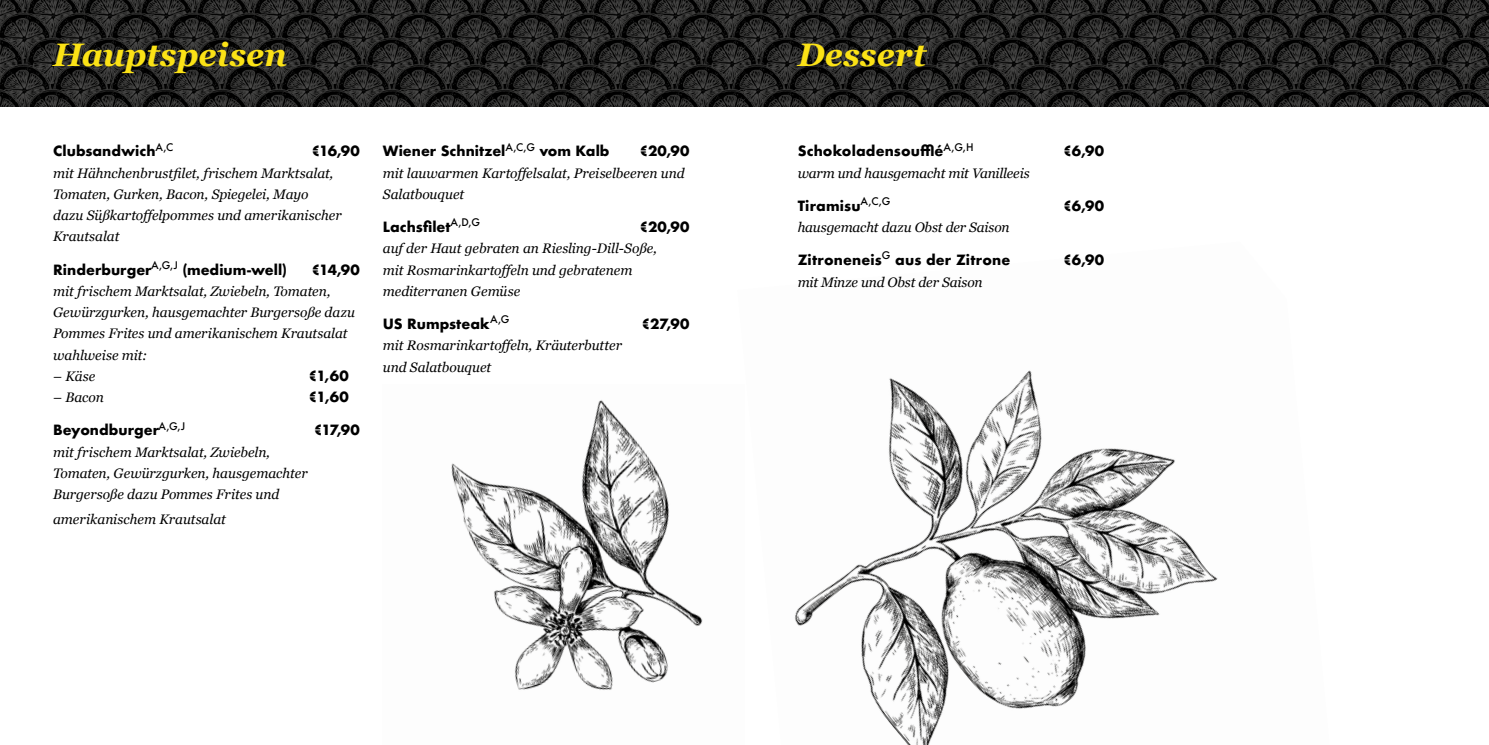
<style>
.page{position:relative;width:1489px;height:745px;background:#fff}
.page>*{position:absolute;margin:0;border:0;box-sizing:border-box;transform-origin:0 0}
.t1{font:italic 700 32.5px "Georgia";color:#fbe216}
.t2{font:italic 13.75px/21.2px "Georgia";letter-spacing:-.005em;color:#000}
.t3{font:700 13.75px "Futura";letter-spacing:.005em;color:#000}
</style>
<div class="page">
<img style="left:0;top:0;width:1488px;height:106px">
<img style="left:451px;top:400px;width:252px;height:290px">
<img style="left:794px;top:370px;width:424px;height:374px">
<h1 class="t1" style="left:53px;top:30px;width:235px">Hauptspeisen</h1>
<h1 class="t1" style="left:797px;top:30px;width:130px">Dessert</h1>
<p class="t3" style="left:53px;top:141px;width:122px">Clubsandwich<sup>A,C</sup></p>
<p class="t3" style="left:311px;top:141px;width:50px">€16,90</p>
<p class="t2" style="left:53px;top:161px;width:290px">mit Hähnchenbrustfilet, frischem Marktsalat, Tomaten, Gurken, Bacon, Spiegelei, Mayo dazu Süßkartoffelpommes und amerikanischer Krautsalat</p>
<p class="t3" style="left:53px;top:259px;width:235px">Rinderburger<sup>A,G,J</sup> (medium-well)</p>
<p class="t3" style="left:311px;top:259px;width:50px">€14,90</p>
<p class="t2" style="left:53px;top:280px;width:303px">mit frischem Marktsalat, Zwiebeln, Tomaten, Gewürzgurken, hausgemachter Burgersoße dazu Pommes Frites und amerikanischem Krautsalat wahlweise mit:</p>
<p class="t2" style="left:53px;top:365px;width:44px">– Käse</p>
<p class="t3" style="left:308px;top:365px;width:42px">€1,60</p>
<p class="t2" style="left:53px;top:386px;width:52px">– Bacon</p>
<p class="t3" style="left:308px;top:387px;width:42px">€1,60</p>
<p class="t3" style="left:53px;top:420px;width:134px">Beyondburger<sup>A,G,J</sup></p>
<p class="t3" style="left:314px;top:420px;width:48px">€17,90</p>
<p class="t2" style="left:53px;top:440px;width:256px">mit frischem Marktsalat, Zwiebeln,<br>Tomaten, Gewürzgurken, hausgemachter<br>Burgersoße dazu Pommes Frites und</p>
<p class="t2" style="left:53px;top:508px;width:174px">amerikanischem Krautsalat</p>
<p class="t3" style="left:383px;top:141px;width:228px">Wiener Schnitzel<sup>A,C,G</sup> vom Kalb</p>
<p class="t3" style="left:639px;top:141px;width:52px">€20,90</p>
<p class="t2" style="left:383px;top:161px;width:303px">mit lauwarmen Kartoffelsalat, Preiselbeeren und<br>Salatbouquet</p>
<p class="t3" style="left:383px;top:217px;width:99px">Lachsfilet<sup>A,D,G</sup></p>
<p class="t3" style="left:639px;top:217px;width:52px">€20,90</p>
<p class="t2" style="left:383px;top:237px;width:275px">auf der Haut gebraten an Riesling-Dill-Soße, mit Rosmarinkartoffeln und gebratenem mediterranen Gemüse</p>
<p class="t3" style="left:383px;top:314px;width:128px">US Rumpsteak<sup>A,G</sup></p>
<p class="t3" style="left:641px;top:314px;width:50px">€27,90</p>
<p class="t2" style="left:383px;top:334px;width:241px">mit Rosmarinkartoffeln, Kräuterbutter und Salatbouquet</p>
<p class="t3" style="left:797px;top:141px;width:177px">Schokoladensoufflé<sup>A,G,H</sup></p>
<p class="t3" style="left:1062px;top:141px;width:43px">€6,90</p>
<p class="t2" style="left:797px;top:161px;width:234px">warm und hausgemacht mit Vanilleeis</p>
<p class="t3" style="left:797px;top:195px;width:94px">Tiramisu<sup>A,C,G</sup></p>
<p class="t3" style="left:1062px;top:195px;width:43px">€6,90</p>
<p class="t2" style="left:797px;top:216px;width:213px">hausgemacht dazu Obst der Saison</p>
<p class="t3" style="left:797px;top:250px;width:214px">Zitroneneis<sup>G</sup> aus der Zitrone</p>
<p class="t3" style="left:1062px;top:250px;width:43px">€6,90</p>
<p class="t2" style="left:797px;top:270px;width:186px">mit Minze und Obst der Saison</p>
</div>
